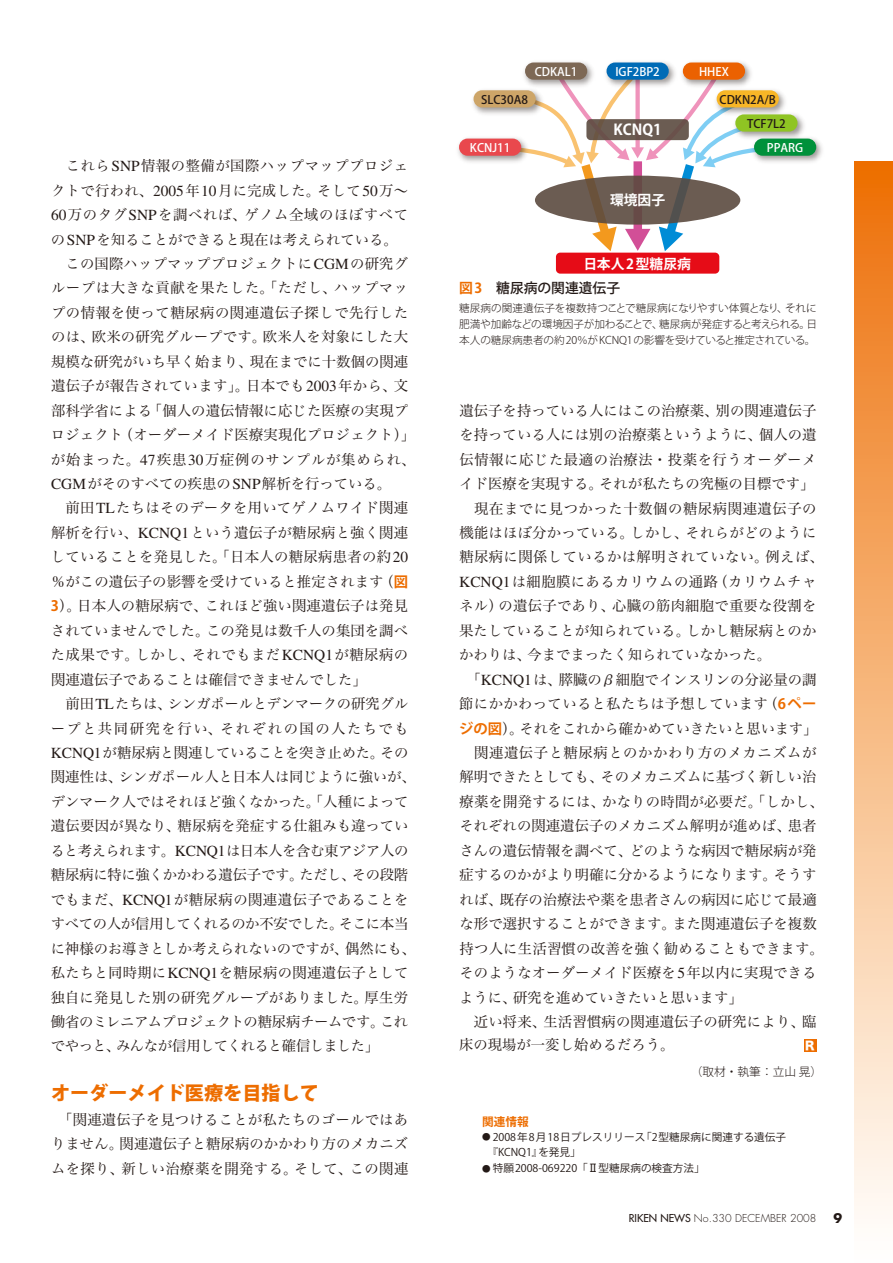
<style>
.page{position:relative;width:893px;height:1263px;background:#fff}
.page>*{position:absolute;margin:0;border:0;box-sizing:border-box;transform-origin:0 0}
.t1{font:800 19.2px "Koz Go Pro";color:#ed6d00}
.t2{font:700 14.85px "Koz Go Pro";color:#fff}
.t3{font:14.4px/24.5px "Hira Min Pro W3";letter-spacing:.005em;color:#231916;text-align:center}
.t4{font:14.4px "Hira Min Pro W3";letter-spacing:.04em;color:#231916}
.t5{font:14.4px "Hira Min Pro W3";letter-spacing:.025em;color:#231916}
.t6{font:14.4px "Hira Min Pro W3";letter-spacing:-.02em;color:#231916}
.t7{font:14.4px "Hira Min Pro W3";letter-spacing:.035em;color:#231916}
.t8{font:14.4px "Hira Min Pro W3";letter-spacing:-.035em;color:#231916}
.t9{font:14.4px "Hira Min Pro W3";letter-spacing:-.025em;color:#231916}
.t10{font:14.4px "Hira Min Pro W3";letter-spacing:.055em;color:#231916}
.t11{font:14.4px "Hira Min Pro W3";letter-spacing:-.03em;color:#231916}
.t12{font:14.4px "Hira Min Pro W3";letter-spacing:-.015em;color:#231916}
.t13{font:14.4px "Hira Min Pro W3";letter-spacing:.03em;color:#231916}
.t14{font:14.4px "Hira Min Pro W3";letter-spacing:.105em;color:#231916}
.t15{font:700 13.8px "Koz Go Pro";color:#fff}
.t16{font:500 13.8px "Koz Go Pro";color:#231916}
.t17{font:700 12.75px "Futura";color:#231916}
.t18{font:500 11.7px "Koz Go Pro";color:#fff}
.t19{font:500 11.7px/24.2px "Koz Go Pro";color:#231916}
.t20{font:300 11.7px "Koz Go Pro";color:#231916}
.t21{font:700 11.7px "Koz Go Std";color:#ed6d00}
.t22{font:11.7px "Hira Kaku Std W8";color:#fff}
.t23{font:300 10.65px/15.9px "Koz Go Pro";letter-spacing:-.015em;color:#231916;text-align:justify}
.t24{font:10.65px/15.9px "Koz Go Std";color:#231916}
.t25{font:300 10.65px "Futura";color:#231916}
.s1{font-family:"Times";font-size:15.3px}
.s2{font-family:"Koz Go Std";font-weight:700;color:#ed6d00}
.s3{font-weight:700;color:#ed6d00}
.s4{font-size:8.55px}
.s5{font-family:"Shin Go Pr 6"}
.s6{font-weight:400}
</style>
<div class="page">
<div style="left:855px;top:162px;width:38px;height:1101px;background:linear-gradient(to bottom,#ed7006,#fff)"></div>
<svg style="left:532px;top:91px;width:217px;height:160px"></svg>
<svg style="left:535px;top:176px;width:205px;height:49px;background:#6a5b51"></svg>
<div style="left:586px;top:119px;width:103px;height:21px;background:#6b5c52;border-radius:4px"></div>
<div style="left:556px;top:253px;width:163px;height:21px;background:#e60c17;border-radius:4px"></div>
<img style="left:458px;top:138px;width:74px;height:25px">
<div style="left:459px;top:139px;width:62px;height:17px;background:#e9484d;border-radius:9px"></div>
<img style="left:473px;top:91px;width:73px;height:27px">
<div style="left:473px;top:90px;width:63px;height:17px;background:#cda568;border-radius:9px"></div>
<img style="left:520px;top:62px;width:73px;height:29px">
<div style="left:525px;top:63px;width:62px;height:17px;background:#7d6855;border-radius:9px"></div>
<img style="left:606px;top:62px;width:145px;height:29px">
<div style="left:606px;top:63px;width:63px;height:17px;background:#006bb6;border-radius:9px"></div>
<div style="left:683px;top:63px;width:62px;height:17px;background:#eb6101;border-radius:9px"></div>
<img style="left:711px;top:85px;width:74px;height:33px">
<div style="left:717px;top:90px;width:62px;height:17px;background:#f8b627;border-radius:9px"></div>
<img style="left:730px;top:109px;width:74px;height:33px">
<div style="left:735px;top:114px;width:62px;height:18px;background:#8fc423;border-radius:9px"></div>
<img style="left:749px;top:133px;width:73px;height:30px">
<div style="left:754px;top:139px;width:62px;height:17px;background:#00913b;border-radius:9px"></div>
<div style="left:804px;top:1039px;width:12px;height:12px;background:#ed6d00"></div>
<p class="t7" style="left:66px;top:153px;width:344px">これら<span class="s1">SNP</span>情報の整備が国際ハップマッププロジェ</p>
<p class="t5" style="left:51px;top:178px;width:359px">クトで行われ、<span class="s1">2005</span>年<span class="s1">10</span>月に完成した。そして<span class="s1">50</span>万～</p>
<p class="t4" style="left:51px;top:202px;width:359px"><span class="s1">60</span>万のタグ<span class="s1">SNP</span>を調べれば、ゲノム全域のほぼすべて</p>
<p class="t3" style="left:51px;top:226px;width:348px">の<span class="s1">SNP</span>を知ることができると現在は考えられている。</p>
<p class="t3" style="left:66px;top:250px;width:344px">この国際ハップマッププロジェクトに<span class="s1">CGM</span>の研究グ</p>
<p class="t4" style="left:51px;top:276px;width:359px">ループは大きな貢献を果たした。「ただし、ハップマッ</p>
<p class="t4" style="left:51px;top:300px;width:359px">プの情報を使って糖尿病の関連遺伝子探しで先行した</p>
<p class="t3" style="left:51px;top:323px;width:359px">のは、欧米の研究グループです。欧米人を対象にした大</p>
<p class="t3" style="left:51px;top:348px;width:359px">規模な研究がいち早く始まり、現在までに十数個の関連</p>
<p class="t5" style="left:51px;top:374px;width:359px">遺伝子が報告されています」。日本でも<span class="s1">2003</span>年から、文</p>
<p class="t3" style="left:51px;top:397px;width:359px">部科学省による「個人の遺伝情報に応じた医療の実現プ</p>
<p class="t3" style="left:51px;top:421px;width:366px">ロジェクト（オーダーメイド医療実現化プロジェクト）」</p>
<p class="t10" style="left:51px;top:447px;width:366px">が始まった。<span class="s1">47</span>疾患<span class="s1">30</span>万症例のサンプルが集められ、</p>
<p class="t3" style="left:51px;top:470px;width:342px"><span class="s1">CGM</span>がそのすべての疾患の<span class="s1">SNP</span>解析を行っている。</p>
<p class="t3" style="left:66px;top:494px;width:344px">前田<span class="s1">TL</span>たちはそのデータを用いてゲノムワイド関連</p>
<p class="t3" style="left:51px;top:519px;width:359px">解析を行い、<span class="s1">KCNQ1</span>という遺伝子が糖尿病と強く関連</p>
<p class="t3" style="left:51px;top:543px;width:359px">していることを発見した。「日本人の糖尿病患者の約<span class="s1">20</span></p>
<p class="t3" style="left:51px;top:568px;width:359px">％がこの遺伝子の影響を受けていると推定されます（<span class="s2">図</span></p>
<p class="t3" style="left:51px;top:592px;width:359px"><span class="s2">3</span>）。日本人の糖尿病で、これほど強い関連遺伝子は発見</p>
<p class="t3" style="left:51px;top:617px;width:359px">されていませんでした。この発見は数千人の集団を調べ</p>
<p class="t7" style="left:51px;top:642px;width:359px">た成果です。しかし、それでもまだ<span class="s1">KCNQ1</span>が糖尿病の</p>
<p class="t3" style="left:51px;top:666px;width:317px">関連遺伝子であることは確信できませんでした」</p>
<p class="t12" style="left:65px;top:691px;width:344px">前田<span class="s1">TL</span>たちは、シンガポールとデンマークの研究グル</p>
<p class="t14" style="left:51px;top:716px;width:359px">ープと共同研究を行い、それぞれの国の人たちでも</p>
<p class="t6" style="left:51px;top:740px;width:359px"><span class="s1">KCNQ1</span>が糖尿病と関連していることを突き止めた。その</p>
<p class="t3" style="left:51px;top:763px;width:366px">関連性は、シンガポール人と日本人は同じように強いが、</p>
<p class="t3" style="left:51px;top:788px;width:359px">デンマーク人ではそれほど強くなかった。「人種によって</p>
<p class="t3" style="left:51px;top:812px;width:359px">遺伝要因が異なり、糖尿病を発症する仕組みも違ってい</p>
<p class="t9" style="left:51px;top:838px;width:359px">ると考えられます。<span class="s1">KCNQ1</span>は日本人を含む東アジア人の</p>
<p class="t6" style="left:51px;top:862px;width:359px">糖尿病に特に強くかかわる遺伝子です。ただし、その段階</p>
<p class="t5" style="left:51px;top:887px;width:359px">でもまだ、<span class="s1">KCNQ1</span>が糖尿病の関連遺伝子であることを</p>
<p class="t11" style="left:51px;top:911px;width:359px">すべての人が信用してくれるのか不安でした。そこに本当</p>
<p class="t3" style="left:51px;top:935px;width:367px">に神様のお導きとしか考えられないのですが、偶然にも、</p>
<p class="t3" style="left:51px;top:959px;width:359px">私たちと同時期に<span class="s1">KCNQ1</span>を糖尿病の関連遺伝子として</p>
<p class="t3" style="left:51px;top:983px;width:359px">独自に発見した別の研究グループがありました。厚生労</p>
<p class="t8" style="left:51px;top:1009px;width:359px">働省のミレニアムプロジェクトの糖尿病チームです。これ</p>
<p class="t8" style="left:51px;top:1034px;width:330px">でやっと、みんなが信用してくれると確信しました」</p>
<h1 class="t1" style="left:51px;top:1081px;width:269px">オーダーメイド医療を目指して</h1>
<p class="t3" style="left:51px;top:1106px;width:359px">「関連遺伝子を見つけることが私たちのゴールではありません。関連遺伝子と糖尿病のかかわり方のメカニズムを探り、新しい治療薬を開発する。そして、この関連</p>
<p class="t18" style="left:535px;top:64px;width:44px">CDKAL1</p>
<p class="t18" style="left:615px;top:64px;width:46px">IGF2BP2</p>
<p class="t18" style="left:699px;top:64px;width:31px">HHEX</p>
<p class="t19" style="left:747px;top:88px;width:40px;text-indent:-28px">CDKN2A/B<br>TCF7L2</p>
<p class="t18" style="left:767px;top:140px;width:38px">PPARG</p>
<p class="t19" style="left:481px;top:88px;width:48px">SLC30A8</p>
<p class="t2" style="left:614px;top:120px;width:49px">KCNQ1</p>
<p class="t18" style="left:470px;top:140px;width:42px">KCNJ11</p>
<p class="t15" style="left:610px;top:191px;width:57px">環境因子</p>
<p class="t15" style="left:584px;top:255px;width:109px">日本人 2型糖尿病</p>
<p class="t16" style="left:459px;top:279px;width:163px"><span class="s3">図3</span>　糖尿病の関連遺伝子</p>
<p class="t23" style="left:459px;top:300px;width:359px">糖尿病の関連遺伝子を複数持つことで糖尿病になりやすい体質となり、それに肥満や加齢などの環境因子が加わることで、糖尿病が発症すると考えられる。日本人の糖尿病患者の約20％がKCNQ1の影響を受けていると推定されている。</p>
<p class="t3" style="left:459px;top:397px;width:359px">遺伝子を持っている人にはこの治療薬、別の関連遺伝子</p>
<p class="t3" style="left:459px;top:421px;width:359px">を持っている人には別の治療薬というように、個人の遺</p>
<p class="t4" style="left:459px;top:447px;width:359px">伝情報に応じた最適の治療法・投薬を行うオーダーメ</p>
<p class="t3" style="left:459px;top:470px;width:357px">イド医療を実現する。それが私たちの究極の目標です」</p>
<p class="t4" style="left:474px;top:496px;width:344px">現在までに見つかった十数個の糖尿病関連遺伝子の</p>
<p class="t3" style="left:459px;top:519px;width:359px">機能はほぼ分かっている。しかし、それらがどのように</p>
<p class="t13" style="left:459px;top:545px;width:366px">糖尿病に関係しているかは解明されていない。例えば、</p>
<p class="t5" style="left:459px;top:569px;width:359px"><span class="s1">KCNQ1</span>は細胞膜にあるカリウムの通路（カリウムチャ</p>
<p class="t3" style="left:459px;top:592px;width:359px">ネル）の遺伝子であり、心臓の筋肉細胞で重要な役割を</p>
<p class="t3" style="left:459px;top:617px;width:359px">果たしていることが知られている。しかし糖尿病とのか</p>
<p class="t3" style="left:459px;top:641px;width:314px">かわりは、今までまったく知られていなかった。</p>
<p class="t3" style="left:466px;top:666px;width:352px">「<span class="s1">KCNQ1</span>は、膵臓のβ細胞でインスリンの分泌量の調</p>
<p class="t5" style="left:459px;top:691px;width:359px">節にかかわっていると私たちは予想しています（<span class="s2">6ペー</span></p>
<p class="t3" style="left:459px;top:715px;width:360px"><span class="s2">ジの図</span>）。それをこれから確かめていきたいと思います」</p>
<p class="t4" style="left:474px;top:740px;width:344px">関連遺伝子と糖尿病とのかかわり方のメカニズムが</p>
<p class="t3" style="left:459px;top:763px;width:359px">解明できたとしても、そのメカニズムに基づく新しい治</p>
<p class="t3" style="left:459px;top:788px;width:366px">療薬を開発するには、かなりの時間が必要だ。「しかし、</p>
<p class="t3" style="left:459px;top:812px;width:359px">それぞれの関連遺伝子のメカニズム解明が進めば、患者</p>
<p class="t3" style="left:459px;top:837px;width:359px">さんの遺伝情報を調べて、どのような病因で糖尿病が発</p>
<p class="t3" style="left:459px;top:861px;width:359px">症するのかがより明確に分かるようになります。そうす</p>
<p class="t3" style="left:459px;top:886px;width:359px">れば、既存の治療法や薬を患者さんの病因に応じて最適</p>
<p class="t3" style="left:459px;top:910px;width:359px">な形で選択することができます。また関連遺伝子を複数</p>
<p class="t3" style="left:459px;top:935px;width:366px">持つ人に生活習慣の改善を強く勧めることもできます。</p>
<p class="t3" style="left:459px;top:959px;width:358px">そのようなオーダーメイド医療を<span class="s1">5</span>年以内に実現できる</p>
<p class="t3" style="left:459px;top:983px;width:285px">ように、研究を進めていきたいと思います」</p>
<p class="t3" style="left:474px;top:1008px;width:344px">近い将来、生活習慣病の関連遺伝子の研究により、臨</p>
<p class="t3" style="left:459px;top:1031px;width:217px">床の現場が一変し始めるだろう。</p>
<p class="t22" style="left:805px;top:1038px;width:11px">R</p>
<p class="t20" style="left:691px;top:1064px;width:133px">（取材・執筆：立山 晃）</p>
<p class="t21" style="left:482px;top:1114px;width:48px">関連情報</p>
<p class="t24" style="left:487px;top:1129px;width:300px;text-indent:-5px"><span class="s4">●</span> 2008年8月18日プレスリリース「2型糖尿病に関連する遺伝子『KCNQ1』を発見」</p>
<p class="t24" style="left:482px;top:1161px;width:224px"><span class="s4">●</span> 特願2008-069220「<span class="s5">Ⅱ</span>型糖尿病の検査方法」</p>
<p class="t25" style="left:629px;top:1211px;width:189px"><span class="s6">RIKEN NEWS</span> No.330 DECEMBER 2008</p>
<p class="t17" style="left:833px;top:1209px;width:10px">9</p>
</div>
